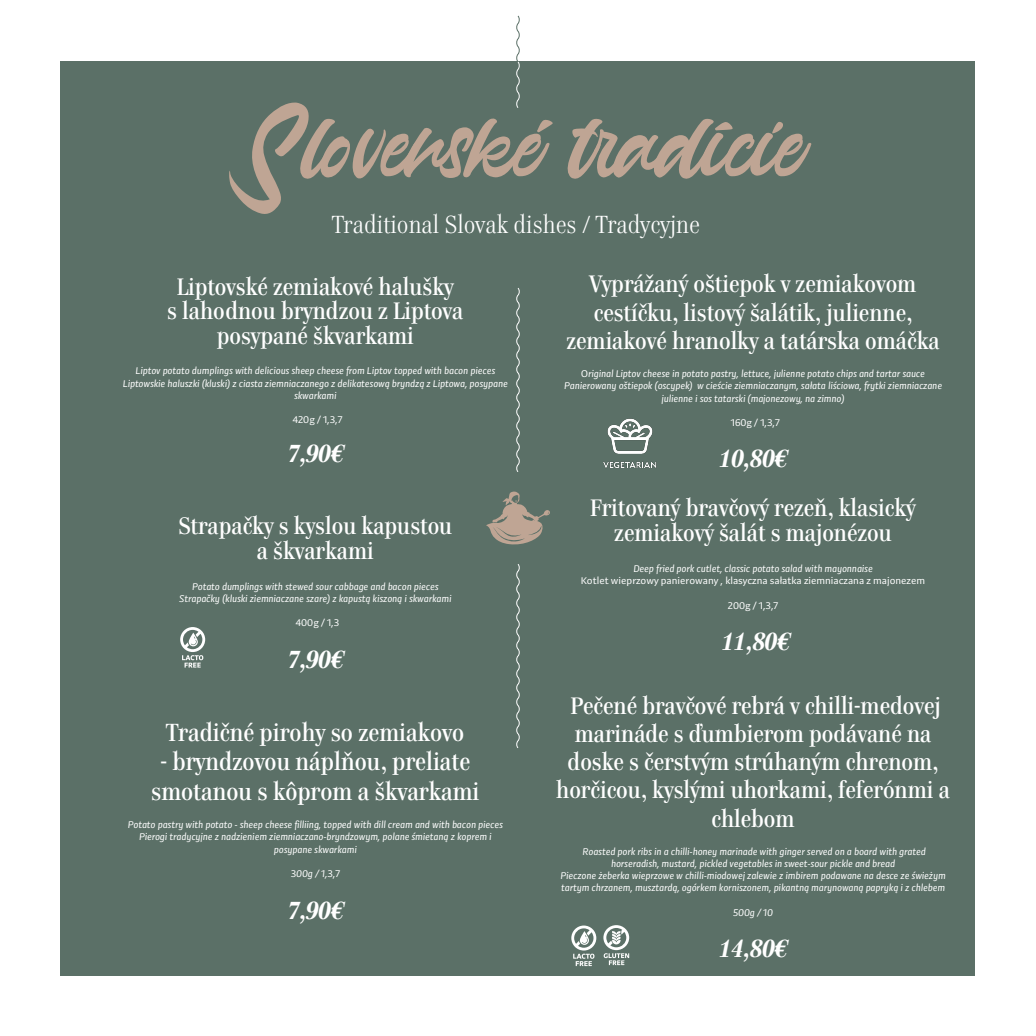
<style>
.page{position:relative;width:1036px;height:1036px;background:#fff}
.page>*{position:absolute;margin:0;border:0;box-sizing:border-box;transform-origin:0 0}
.t1{font:84px "Anasite Malela 3";color:#bfa594}
.t2{font:500 24.5px/29.4px "Genre";color:#fff;text-align:center}
.t3{font:24.5px "Genre";color:#fff}
.t4{font:italic 700 24.5px "Genre";color:#fff}
.t5{font:500 23.62px/28.3px "Genre";color:#fff;text-align:center}
.t6{font:italic 10.15px/12.2px "Preto Sans OT Std";color:#fff;text-align:center}
.t7{font:10.15px "Preto Sans OT Std";color:#fff}
.s1{font-style:normal}
</style>
<div class="page">
<div style="left:61px;top:62px;width:914px;height:914px;background:#5b7067"></div>
<svg style="left:515px;top:15px;width:6px;height:93px"></svg>
<svg style="left:516px;top:288px;width:4px;height:184px"></svg>
<svg style="left:516px;top:564px;width:4px;height:184px"></svg>
<svg style="left:486px;top:491px;width:64px;height:54px"></svg>
<svg style="left:180px;top:627px;width:25px;height:40px"></svg>
<svg style="left:571px;top:925px;width:25px;height:41px"></svg>
<svg style="left:603px;top:925px;width:26px;height:40px"></svg>
<img style="left:603px;top:419px;width:53px;height:49px">
<h1 class="t1" style="left:229px;top:99px;width:579px">Slovenské tradície</h1>
<h2 class="t3" style="left:332px;top:211px;width:369px">Traditional Slovak dishes / Tradycyjne</h2>
<h3 class="t5" style="left:167px;top:276px;width:298px;line-height:24.5px">Liptovské zemiakové halušky<br>s lahodnou bryndzou z Liptova posypané škvarkami</h3>
<p class="t6" style="left:123px;top:365px;width:386px">Liptov potato dumplings with delicious sheep cheese from Liptov topped with bacon pieces<br>Liptowskie haluszki (kluski) z ciasta ziemniaczanego z delikatesową bryndzą z Liptowa, posypane skwarkami</p>
<p class="t7" style="left:293px;top:414px;width:51px">420g / 1,3,7</p>
<h2 class="t4" style="left:287px;top:439px;width:58px">7,90€</h2>
<h3 class="t5" style="left:178px;top:516px;width:275px;line-height:24.5px">Strapačky s kyslou kapustou a škvarkami</h3>
<p class="t6" style="left:179px;top:580px;width:274px">Potato dumplings with stewed sour cabbage and bacon pieces<br>Strapačky (kluski ziemniaczane szare) z kapustą kiszoną i skwarkami</p>
<p class="t7" style="left:296px;top:617px;width:45px">400g / 1,3</p>
<h2 class="t4" style="left:287px;top:646px;width:58px">7,90€</h2>
<h2 class="t2" style="left:167px;top:720px;width:299px">Tradičné pirohy so zemiakovo</h2>
<h2 class="t2" style="left:151px;top:749px;width:330px">- bryndzovou náplňou, preliate smotanou s kôprom a škvarkami</h2>
<p class="t6" style="left:128px;top:819px;width:377px">Potato pastry with potato - sheep cheese filliing, topped with dill cream and with bacon pieces<br>Pierogi tradycyjne z nadzieniem ziemniaczano-bryndzowym, polane śmietaną z koprem i posypane skwarkami</p>
<p class="t6" style="left:291px;top:868px;width:51px"><span class="s1">3</span>00g / 1,<span class="s1">3,7</span></p>
<h2 class="t4" style="left:287px;top:896px;width:58px">7,90€</h2>
<h3 class="t5" style="left:566px;top:272px;width:375px">Vyprážaný oštiepok v zemiakovom cestíčku, listový šalátik, julienne, zemiakové hranolky a tatárska omáčka</h3>
<p class="t6" style="left:564px;top:368px;width:379px"><span class="s1">O</span>riginal Liptov cheese in potato pastry, lettuce, julienne potato chips and tartar sauce<br>Panierowany oštiepok (oscypek) w cieście ziemniaczanym, sałata liściowa, frytki ziemniaczane julienne i sos tatarski (majonezowy, na zimno)</p>
<p class="t7" style="left:731px;top:417px;width:50px">160g / 1,3,7</p>
<h2 class="t4" style="left:719px;top:445px;width:70px">10,80€</h2>
<h3 class="t5" style="left:590px;top:498px;width:327px;line-height:24.5px">Fritovaný bravčový rezeň, klasický zemiakový šalát s majonézou</h3>
<p class="t6" style="left:633px;top:562px;width:241px">Deep fried pork cutlet, classic potato salad with mayonnaise</p>
<p class="t7" style="left:581px;top:574px;width:346px">Kotlet wieprzowy panierowany , klasyczna sałatka ziemniaczana z majonezem</p>
<p class="t7" style="left:728px;top:599px;width:52px">200g / 1,3,7</p>
<h2 class="t4" style="left:721px;top:628px;width:70px">11,80€</h2>
<h3 class="t5" style="left:556px;top:693px;width:395px">Pečené bravčové rebrá v chilli-medovej marináde s ďumbierom podávané na doske s čerstvým strúhaným chrenom, horčicou, kyslými uhorkami, feferónmi a chlebom</h3>
<p class="t6" style="left:560px;top:845px;width:387px">Roasted pork ribs in a chilli-honey marinade with ginger served on a board with grated horseradish, mustard, pickled vegetables in sweet-sour pickle and bread<br>Pieczone żeberka wieprzowe w chilli-miodowej zalewie z imbirem podawane na desce ze świeżym tartym chrzanem, musztardą, ogórkem korniszonem, pikantną marynowaną papryką i z chlebem</p>
<p class="t6" style="left:733px;top:906px;width:41px">500g / 10</p>
<h2 class="t4" style="left:719px;top:935px;width:70px">14,80€</h2>
</div>
